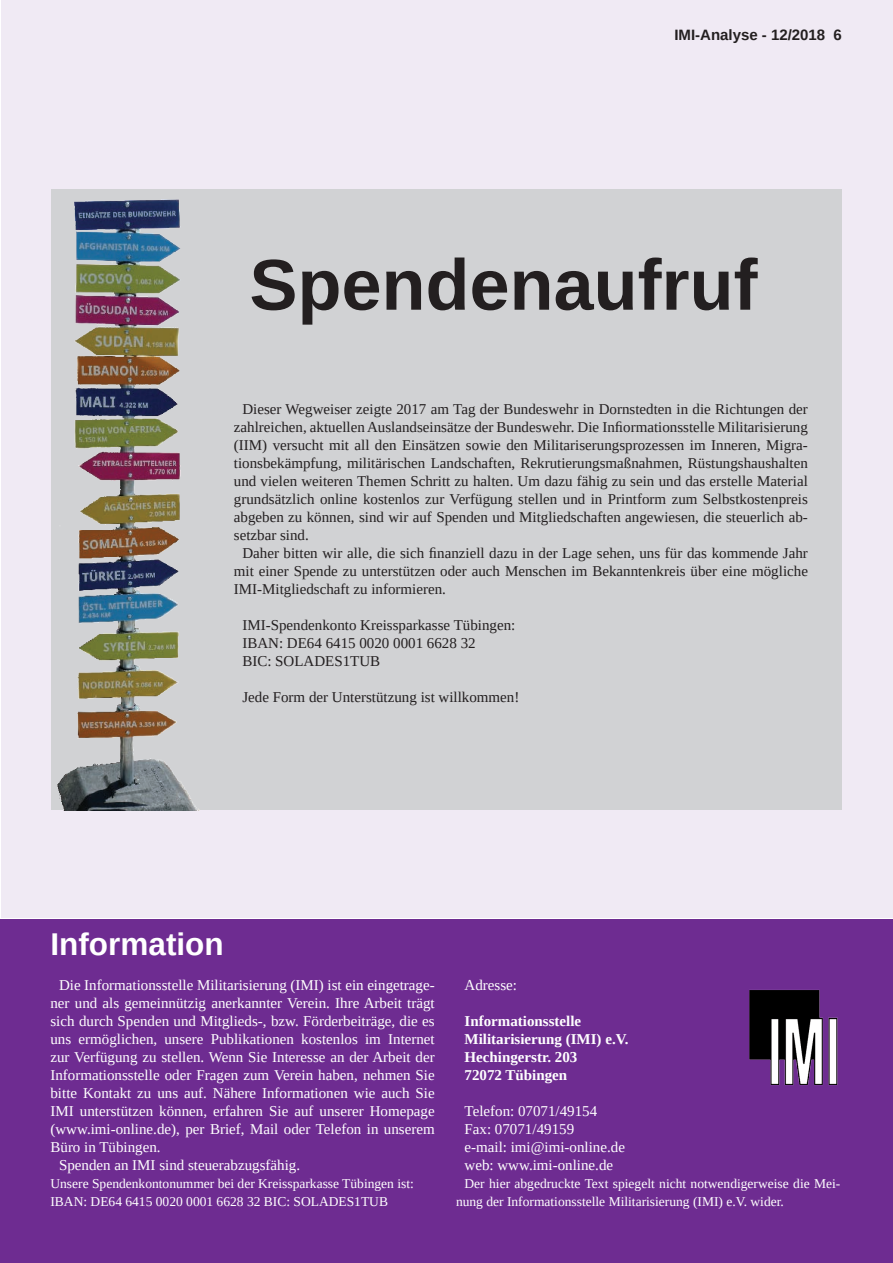
<style>
.page{position:relative;width:893px;height:1263px;background:#fff}
.page>*{position:absolute;margin:0;border:0;box-sizing:border-box;transform-origin:0 0}
.t1{font:700 72px "Liberation Sans";color:#231f20}
.t2{font:700 31.5px "Liberation Sans";color:#fff}
.t3{font:15px/18px "Liberation Serif";color:#231f20}
.t4{font:15px/18px "Liberation Serif";color:#fff}
.t5{font:700 15px/18px "Liberation Serif";color:#fff}
.t6{font:700 15px "Liberation Sans";color:#231f20}
.t7{font:13.5px/18px "Liberation Serif";color:#fff}
</style>
<div class="page">
<div style="left:1px;top:1px;width:891px;height:917px;background:#f0eaf4"></div>
<div style="left:51px;top:189px;width:791px;height:621px;background:#d1d2d4"></div>
<img style="left:57px;top:199px;width:142px;height:611px">
<div style="left:0;top:919px;width:893px;height:344px;background:#6e2c91"></div>
<img style="left:749px;top:989px;width:89px;height:97px">
<p class="t6" style="left:674px;top:25px;width:169px">IMI-Analyse - 12/2018 6</p>
<h1 class="t1" style="left:249px;top:235px;width:510px">Spendenaufruf</h1>
<p class="t3" style="left:242px;top:400px;width:567px">Dieser Wegweiser zeigte 2017 am Tag der Bundeswehr in Dornstedten in die Richtungen der</p>
<p class="t3" style="left:234px;top:418px;width:576px">zahlreichen, aktuellen Auslandseinsätze der Bundeswehr. Die Infiormationsstelle Militarisierung</p>
<p class="t3" style="left:234px;top:436px;width:576px">(IIM) versucht mit all den Einsätzen sowie den Militariserungsprozessen im Inneren, Migra-</p>
<p class="t3" style="left:234px;top:454px;width:576px">tionsbekämpfung, militärischen Landschaften, Rekrutierungsmaßnahmen, Rüstungshaushalten</p>
<p class="t3" style="left:234px;top:472px;width:576px">und vielen weiteren Themen Schritt zu halten. Um dazu fähig zu sein und das erstelle Material</p>
<p class="t3" style="left:234px;top:490px;width:576px">grundsätzlich online kostenlos zur Verfügung stellen und in Printform zum Selbstkostenpreis</p>
<p class="t3" style="left:234px;top:508px;width:576px">abgeben zu können, sind wir auf Spenden und Mitgliedschaften angewiesen, die steuerlich ab-</p>
<p class="t3" style="left:234px;top:526px;width:76px">setzbar sind.</p>
<p class="t3" style="left:242px;top:544px;width:567px">Daher bitten wir alle, die sich finanziell dazu in der Lage sehen, uns für das kommende Jahr</p>
<p class="t3" style="left:234px;top:562px;width:576px">mit einer Spende zu unterstützen oder auch Menschen im Bekanntenkreis über eine mögliche</p>
<p class="t3" style="left:234px;top:580px;width:214px">IMI-Mitgliedschaft zu informieren.</p>
<p class="t3" style="left:242px;top:616px;width:275px">IMI-Spendenkonto Kreissparkasse Tübingen:<br>IBAN: DE64 6415 0020 0001 6628 32<br>BIC: SOLADES1TUB</p>
<p class="t3" style="left:242px;top:688px;width:279px">Jede Form der Unterstützung ist willkommen!</p>
<h2 class="t2" style="left:50px;top:923px;width:175px">Information</h2>
<p class="t4" style="left:59px;top:976px;width:377px">Die Informationsstelle Militarisierung (IMI) ist ein eingetrage-</p>
<p class="t4" style="left:50px;top:994px;width:386px">ner und als gemeinnützig anerkannter Verein. Ihre Arbeit trägt</p>
<p class="t4" style="left:50px;top:1012px;width:386px">sich durch Spenden und Mitglieds-, bzw. Förderbeiträge, die es</p>
<p class="t4" style="left:50px;top:1030px;width:386px">uns ermöglichen, unsere Publikationen kostenlos im Internet</p>
<p class="t4" style="left:50px;top:1048px;width:386px">zur Verfügung zu stellen. Wenn Sie Interesse an der Arbeit der</p>
<p class="t4" style="left:50px;top:1066px;width:386px">Informationsstelle oder Fragen zum Verein haben, nehmen Sie</p>
<p class="t4" style="left:50px;top:1084px;width:386px">bitte Kontakt zu uns auf. Nähere Informationen wie auch Sie</p>
<p class="t4" style="left:50px;top:1102px;width:386px">IMI unterstützen können, erfahren Sie auf unserer Homepage</p>
<p class="t4" style="left:50px;top:1120px;width:386px">(www.imi-online.de), per Brief, Mail oder Telefon in unserem</p>
<p class="t4" style="left:50px;top:1138px;width:112px">Büro in Tübingen.</p>
<p class="t4" style="left:59px;top:1156px;width:243px">Spenden an IMI sind steuerabzugsfähig.</p>
<p class="t7" style="left:50px;top:1174px;width:365px">Unsere Spendenkontonummer bei der Kreissparkasse Tübingen ist:<br>IBAN: DE64 6415 0020 0001 6628 32 BIC: SOLADES1TUB</p>
<p class="t4" style="left:465px;top:976px;width:54px">Adresse:</p>
<p class="t5" style="left:465px;top:1012px;width:165px">Informationsstelle<br>Militarisierung (IMI) e.V.<br>Hechingerstr. 203<br>72072 Tübingen</p>
<p class="t4" style="left:465px;top:1102px;width:162px">Telefon: 07071/49154<br>Fax: 07071/49159<br>e-mail: imi@imi-online.de web: www.imi-online.de</p>
<p class="t7" style="left:456px;top:1174px;width:386px;text-indent:9px">Der hier abgedruckte Text spiegelt nicht notwendigerweise die Mei&shy;nung der Informationsstelle Militarisierung (IMI) e.V. wider.</p>
</div>
